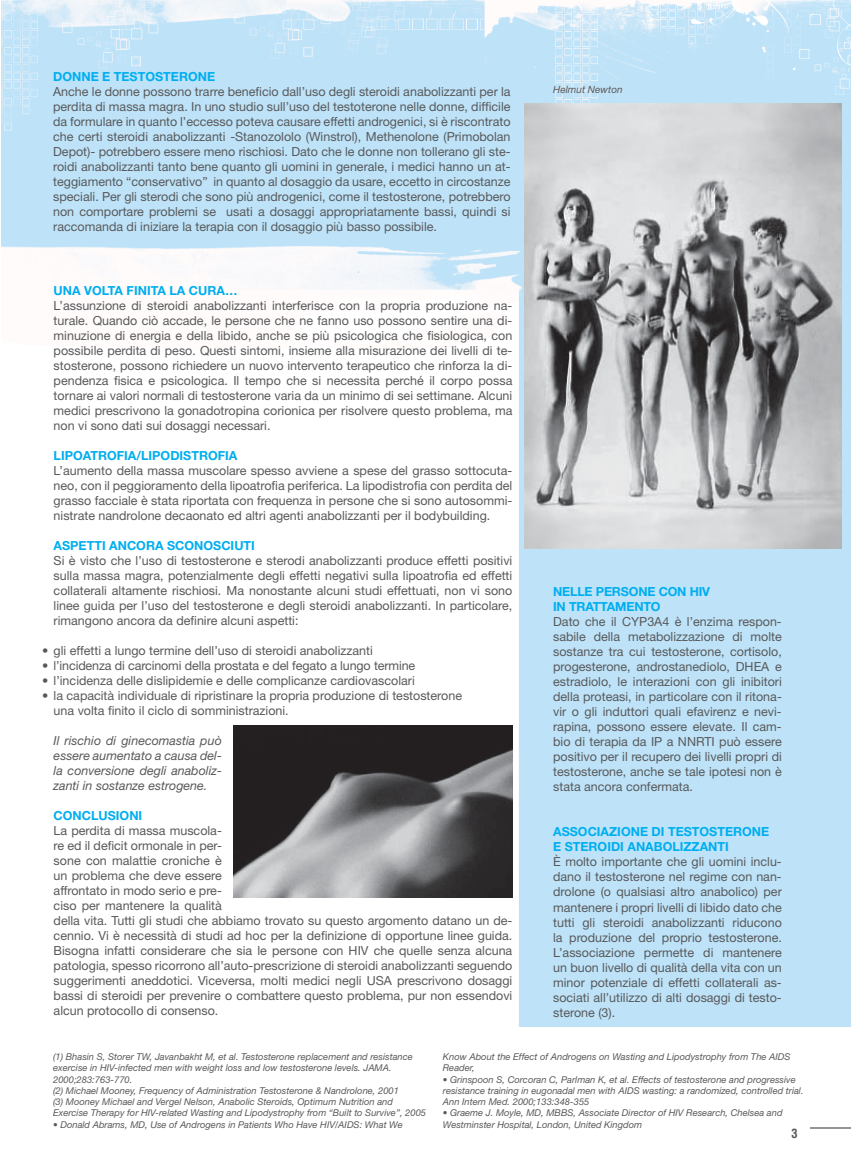
<style>
.page{position:relative;width:851px;height:1170px;background:#fff}
.page>*{position:absolute;margin:0;border:0;box-sizing:border-box;transform-origin:0 0}
.t1{font:12.5px/15px "Helvetica Neue";color:#58595b;text-align:justify}
.t2{font:700 12.5px/15px "Helvetica Neue";color:#00aeef}
.t3{font:italic 12.5px/15px "Helvetica Neue";color:#58595b;text-align:justify}
.t4{font:700 condensed 12.5px "Helvetica";color:#58595b}
.t5{font:italic 10px "Helvetica Neue";color:#58595b}
.t6{font:italic 9.38px/11.2px "Helvetica Neue";color:#58595b}
</style>
<div class="page">
<img style="left:1px;top:0;width:849px;height:1026px">
<hr style="left:810px;top:1127px;width:40px;height:1px;background:#939598">
<img style="left:524px;top:104px;width:317px;height:444px">
<img style="left:233px;top:725px;width:279px;height:172px">
<p class="t2" style="left:53px;top:70px;width:163px">DONNE E TESTOSTERONE</p>
<p class="t1" style="left:53px;top:85px;width:459px">Anche le donne possono trarre beneficio dall’uso degli steroidi anabolizzanti per la perdita di massa magra. In uno studio sull’uso del testoterone nelle donne, difficile da formulare in quanto l’eccesso poteva causare effetti androgenici, si è riscontrato che certi steroidi anabolizzanti -Stanozololo (Winstrol), Methenolone (Primobolan Depot)- potrebbero essere meno rischiosi. Dato che le donne non tollerano gli ste&shy;roidi anabolizzanti tanto bene quanto gli uomini in generale, i medici hanno un at&shy;teggiamento “conservativo” in quanto al dosaggio da usare, eccetto in circostanze speciali. Per gli sterodi che sono più androgenici, come il testosterone, potrebbero non comportare problemi se usati a dosaggi appropriatamente bassi, quindi si raccomanda di iniziare la terapia con il dosaggio più basso possibile.</p>
<p class="t2" style="left:54px;top:284px;width:185px">UNA VOLTA FINITA LA CURA…</p>
<p class="t1" style="left:54px;top:299px;width:460px">L’assunzione di steroidi anabolizzanti interferisce con la propria produzione na&shy;turale. Quando ciò accade, le persone che ne fanno uso possono sentire una di&shy;minuzione di energia e della libido, anche se più psicologica che fisiologica, con possibile perdita di peso. Questi sintomi, insieme alla misurazione dei livelli di te&shy;stosterone, possono richiedere un nuovo intervento terapeutico che rinforza la di&shy;pendenza fisica e psicologica. Il tempo che si necessita perché il corpo possa tornare ai valori normali di testosterone varia da un minimo di sei settimane. Alcuni medici prescrivono la gonadotropina corionica per risolvere questo problema, ma non vi sono dati sui dosaggi necessari.</p>
<p class="t2" style="left:54px;top:449px;width:185px">LIPOATROFIA/LIPODISTROFIA</p>
<p class="t1" style="left:54px;top:464px;width:460px">L’aumento della massa muscolare spesso avviene a spese del grasso sottocuta&shy;neo, con il peggioramento della lipoatrofia periferica. La lipodistrofia con perdita del grasso facciale è stata riportata con frequenza in persone che si sono autosommi&shy;nistrate nandrolone decaonato ed altri agenti anabolizzanti per il bodybuilding.</p>
<p class="t2" style="left:54px;top:539px;width:203px">ASPETTI ANCORA SCONOSCIUTI</p>
<p class="t1" style="left:54px;top:554px;width:460px">Si è visto che l’uso di testosterone e sterodi anabolizzanti produce effetti positivi sulla massa magra, potenzialmente degli effetti negativi sulla lipoatrofia ed effetti collaterali altamente rischiosi. Ma nonostante alcuni studi effettuati, non vi sono linee guida per l’uso del testosterone e degli steroidi anabolizzanti. In particolare, rimangono ancora da definire alcuni aspetti:</p>
<p class="t1" style="left:42px;top:644px;width:332px">• gli effetti a lungo termine dell’uso di steroidi anabolizzanti</p>
<p class="t1" style="left:42px;top:659px;width:374px">• l’incidenza di carcinomi della prostata e del fegato a lungo termine</p>
<p class="t1" style="left:42px;top:674px;width:374px">• l’incidenza delle dislipidemie e delle complicanze cardiovascolari</p>
<p class="t1" style="left:54px;top:689px;width:410px;text-indent:-11px">• la capacità individuale di ripristinare la propria produzione di testosterone una volta finito il ciclo di somministrazioni.</p>
<p class="t3" style="left:54px;top:734px;width:170px">Il rischio di ginecomastia può essere aumentato a causa del&shy;la conversione degli anaboliz&shy;zanti in sostanze estrogene.</p>
<p class="t2" style="left:54px;top:809px;width:90px">CONCLUSIONI</p>
<p class="t1" style="left:54px;top:824px;width:460px;text-align:left">La perdita di massa muscola-<br>re ed il deficit ormonale in per-<br>sone con malattie croniche è<br>un problema che deve essere<br>affrontato in modo serio e pre-<br>ciso per mantenere la qualità<br>della vita. Tutti gli studi che abbiamo trovato su questo argomento datano un de&shy;cennio. Vi è necessità di studi ad hoc per la definizione di opportune linee guida.<br>Bisogna infatti considerare che sia le persone con HIV che quelle senza alcuna patologia, spesso ricorrono all’auto-prescrizione di steroidi anabolizzanti seguendo suggerimenti aneddotici. Viceversa, molti medici negli USA prescrivono dosaggi bassi di steroidi per prevenire o combattere questo problema, pur non essendovi alcun protocollo di consenso.</p>
<p class="t5" style="left:553px;top:86px;width:71px">Helmut Newton</p>
<p class="t2" style="left:553px;top:585px;width:158px">NELLE PERSONE CON HIV<br>IN TRATTAMENTO</p>
<p class="t1" style="left:553px;top:615px;width:230px">Dato che il CYP3A4 è l’enzima respon&shy;sabile della metabolizzazione di molte sostanze tra cui testosterone, cortisolo, progesterone, androstanediolo, DHEA e estradiolo, le interazioni con gli inibitori della proteasi, in particolare con il ritona&shy;vir o gli induttori quali efavirenz e nevi&shy;rapina, possono essere elevate. Il cam&shy;bio di terapia da IP a NNRTI può essere positivo per il recupero dei livelli propri di testosterone, anche se tale ipotesi non è stata ancora confermata.</p>
<p class="t2" style="left:553px;top:825px;width:217px">ASSOCIAZIONE DI TESTOSTERONE<br>E STEROIDI ANABOLIZZANTI</p>
<p class="t1" style="left:553px;top:855px;width:230px">È molto importante che gli uomini inclu&shy;dano il testosterone nel regime con nan&shy;drolone (o qualsiasi altro anabolico) per mantenere i propri livelli di libido dato che tutti gli steroidi anabolizzanti riducono la produzione del proprio testosterone.<br>L’associazione permette di mantenere un buon livello di qualità della vita con un minor potenziale di effetti collaterali as&shy;sociati all’utilizzo di alti dosaggi di testo&shy;sterone (3).</p>
<p class="t6" style="left:53px;top:1051px;width:374px">(1) Bhasin S, Storer TW, Javanbakht M, et al. Testosterone replacement and resistance exercise in HIV-infected men with weight loss and low testosterone levels. JAMA.<br>2000;283:763-770.<br>(2) Michael Mooney, Frequency of Administration Testosterone &amp; Nandrolone, 2001<br>(3) Mooney Michael and Vergel Nelson, Anabolic Steroids, Optimum Nutrition and Exercise Therapy for HIV-related Wasting and Lipodystrophy from “Built to Survive”, 2005</p>
<p class="t6" style="left:53px;top:1119px;width:351px">• Donald Abrams, MD, Use of Androgens in Patients Who Have HIV/AIDS: What We</p>
<p class="t6" style="left:443px;top:1051px;width:349px">Know About the Effect of Androgens on Wasting and Lipodystrophy from The AIDS<br>Reader,</p>
<p class="t6" style="left:443px;top:1074px;width:362px">• Grinspoon S, Corcoran C, Parlman K, et al. Effects of testosterone and progressive resistance training in eugonadal men with AIDS wasting: a randomized, controlled trial.<br>Ann Intern Med. 2000;133:348-355</p>
<p class="t6" style="left:443px;top:1108px;width:341px">• Graeme J. Moyle, MD, MBBS, Associate Director of HIV Research, Chelsea and<br>Westminster Hospital, London, United Kingdom</p>
<p class="t4" style="left:791px;top:1128px;width:8px">3</p>
</div>
